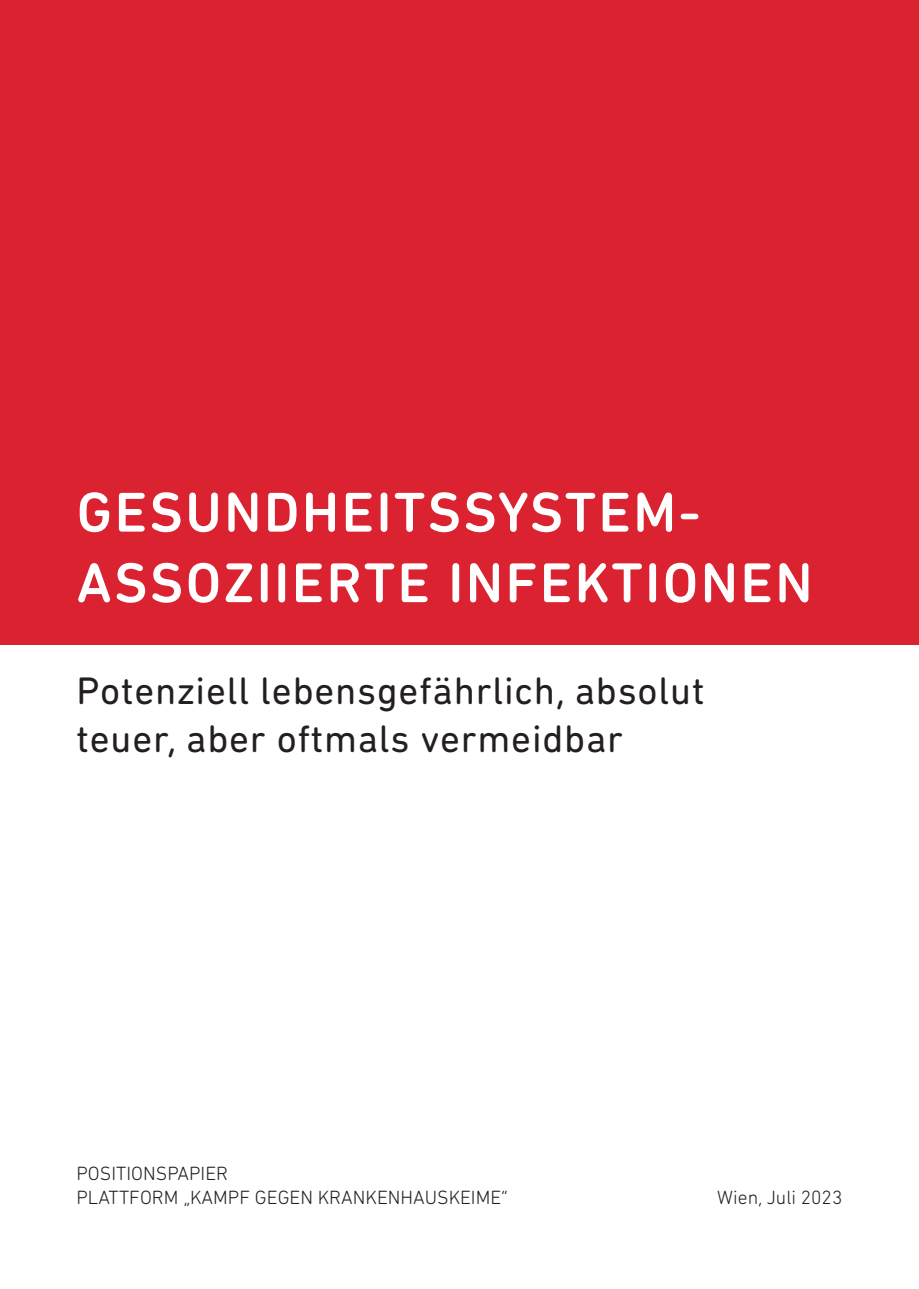
<style>
.page{position:relative;width:919px;height:1289px;background:#fff}
.page>*{position:absolute;margin:0;border:0;box-sizing:border-box;transform-origin:0 0}
.t1{font:500 57px/70.5px "DIN Next Rounded LT Pro";letter-spacing:.04em;color:#fff}
.t2{font:39px/48px "DIN Next Rounded LT Pro";letter-spacing:.02em;color:#231f20}
.t3{font:300 19.5px/24px "DIN Next Rounded LT Pro";color:#231f20}
</style>
<div class="page">
<div style="left:0;top:0;width:918px;height:644px;background:#db2230"></div>
<h1 class="t1" style="left:77px;top:476px;width:737px">GESUNDHEITSSYSTEM-<br>ASSOZIIERTE INFEKTIONEN</h1>
<h2 class="t2" style="left:77px;top:666px;width:629px">Potenziell lebensgefährlich, absolut teuer, aber oftmals vermeidbar</h2>
<p class="t3" style="left:77px;top:1160px;width:433px">POSITIONSPAPIER<br>PLATTFORM „KAMPF GEGEN KRANKENHAUSKEIME“</p>
<p class="t3" style="left:717px;top:1184px;width:127px">Wien, Juli 2023</p>
</div>
